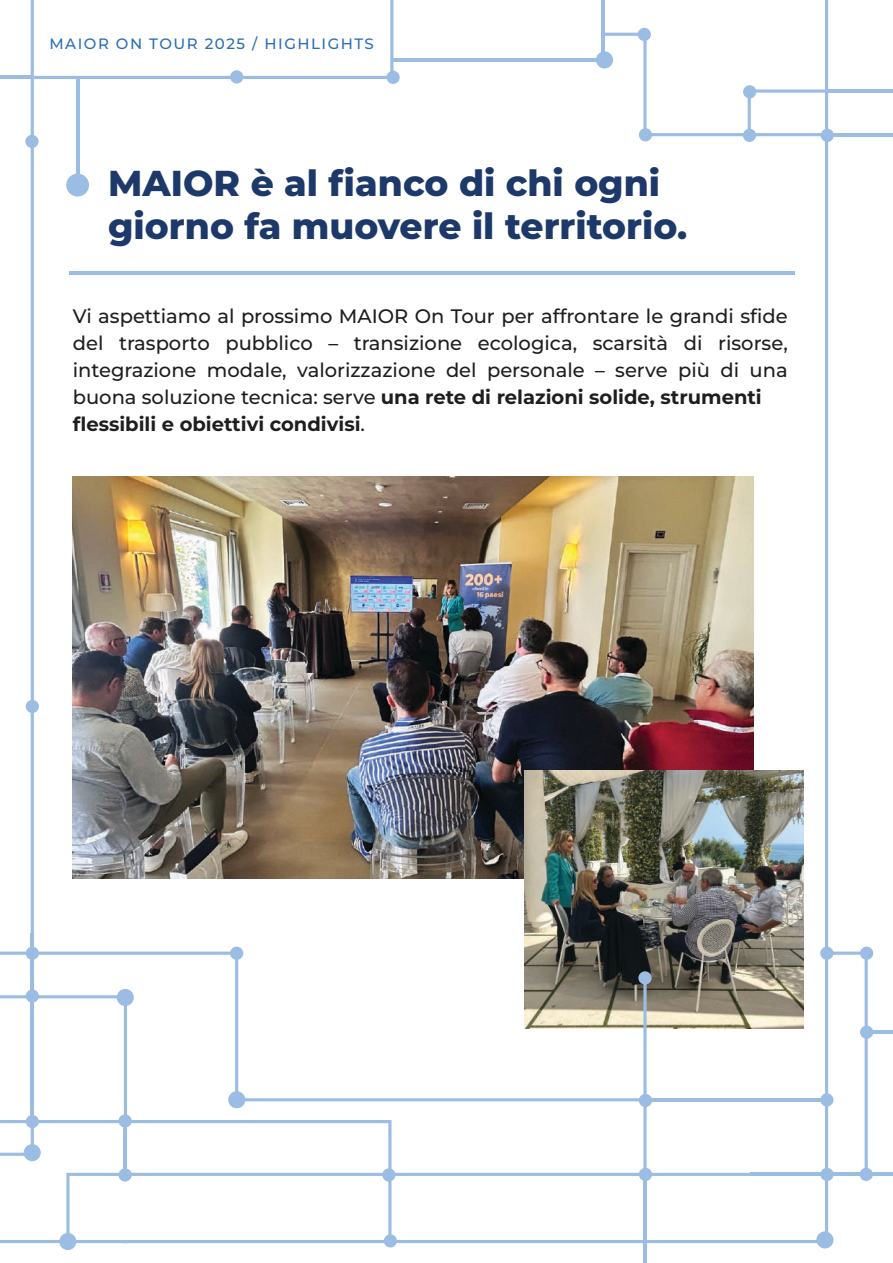
<style>
.page{position:relative;width:893px;height:1263px;background:#fff}
.page>*{position:absolute;margin:0;border:0;box-sizing:border-box;transform-origin:0 0}
.t1{font:800 36px/43.2px "Montserrat";color:#1c396a}
.t2{font:500 19.5px/27px "Montserrat";color:#1e1e1e}
.t3{font:500 15px "Montserrat";letter-spacing:.1em;color:#2b6eb5}
.s1{font-weight:700}
</style>
<div class="page">
<hr style="left:868px;top:1031px;width:25px;height:3px;background:#9cbde3">
<hr style="left:643px;top:1176px;width:4px;height:87px;background:#9cbde3">
<hr style="left:0;top:76px;width:31px;height:3px;background:#9cbde3">
<hr style="left:31px;top:955px;width:3px;height:40px;background:#9cbde3">
<hr style="left:31px;top:933px;width:3px;height:18px;background:#9cbde3">
<hr style="left:868px;top:1173px;width:25px;height:3px;background:#9cbde3">
<hr style="left:828px;top:1173px;width:37px;height:3px;background:#9cbde3">
<hr style="left:828px;top:89px;width:65px;height:4px;background:#9cbde3">
<img style="left:31px;top:0;width:360px;height:933px">
<hr style="left:828px;top:133px;width:65px;height:3px;background:#9cbde3">
<svg style="left:0;top:951px;width:230px;height:4px"></svg>
<svg style="left:828px;top:951px;width:40px;height:221px"></svg>
<img style="left:391px;top:0;width:437px;height:1243px">
<div style="left:816px;top:1231px;width:17px;height:17px;background:#9cbde3;border-radius:50%"></div>
<div style="left:596px;top:51px;width:17px;height:17px;background:#9cbde3;border-radius:50%"></div>
<div style="left:59px;top:1233px;width:17px;height:17px;background:#9cbde3;border-radius:50%"></div>
<div style="left:386px;top:71px;width:14px;height:13px;background:#9cbde3;border-radius:50%"></div>
<div style="left:230px;top:70px;width:13px;height:14px;background:#9cbde3;border-radius:50%"></div>
<div style="left:384px;top:1234px;width:13px;height:13px;background:#9cbde3;border-radius:50%"></div>
<div style="left:820px;top:1168px;width:14px;height:13px;background:#9cbde3;border-radius:50%"></div>
<div style="left:860px;top:1168px;width:13px;height:13px;background:#9cbde3;border-radius:50%"></div>
<div style="left:860px;top:1025px;width:13px;height:14px;background:#9cbde3;border-radius:50%"></div>
<div style="left:860px;top:946px;width:13px;height:14px;background:#9cbde3;border-radius:50%"></div>
<div style="left:820px;top:946px;width:13px;height:14px;background:#9cbde3;border-radius:50%"></div>
<div style="left:820px;top:1093px;width:13px;height:13px;background:#9cbde3;border-radius:50%"></div>
<div style="left:743px;top:85px;width:13px;height:13px;background:#9cbde3;border-radius:50%"></div>
<div style="left:639px;top:128px;width:13px;height:13px;background:#9cbde3;border-radius:50%"></div>
<div style="left:26px;top:947px;width:13px;height:13px;background:#9cbde3;border-radius:50%"></div>
<div style="left:230px;top:947px;width:13px;height:13px;background:#9cbde3;border-radius:50%"></div>
<div style="left:26px;top:700px;width:13px;height:13px;background:#9cbde3;border-radius:50%"></div>
<div style="left:25px;top:135px;width:14px;height:13px;background:#9cbde3;border-radius:50%"></div>
<div style="left:638px;top:28px;width:13px;height:13px;background:#9cbde3;border-radius:50%"></div>
<div style="left:821px;top:129px;width:13px;height:13px;background:#9cbde3;border-radius:50%"></div>
<div style="left:743px;top:129px;width:13px;height:13px;background:#9cbde3;border-radius:50%"></div>
<hr style="left:69px;top:271px;width:725px;height:4px;background:#9cbde3">
<div style="left:638px;top:971px;width:14px;height:13px;background:#9cbde3;border-radius:50%"></div>
<svg style="left:0;top:978px;width:763px;height:266px"></svg>
<div style="left:66px;top:174px;width:23px;height:22px;background:#9cbde3;border-radius:50%"></div>
<hr style="left:76px;top:77px;width:3px;height:109px;background:#9cbde3">
<p class="t3" style="left:49px;top:34px;width:326px">MAIOR ON TOUR 2025 / HIGHLIGHTS</p>
<h1 class="t1" style="left:108px;top:160px;width:581px">MAIOR è al fianco di chi ogni giorno fa muovere il territorio.</h1>
<p class="t2" style="left:73px;top:302px;width:716px">Vi aspettiamo al prossimo MAIOR On Tour per affrontare le grandi sfide del trasporto pubblico – transizione ecologica, scarsità di risorse, integrazione modale, valorizzazione del personale – serve più di una buona soluzione tecnica: serve <span class="s1">una rete di relazioni solide, strumenti flessibili e obiettivi condivisi</span>.</p>
</div>
